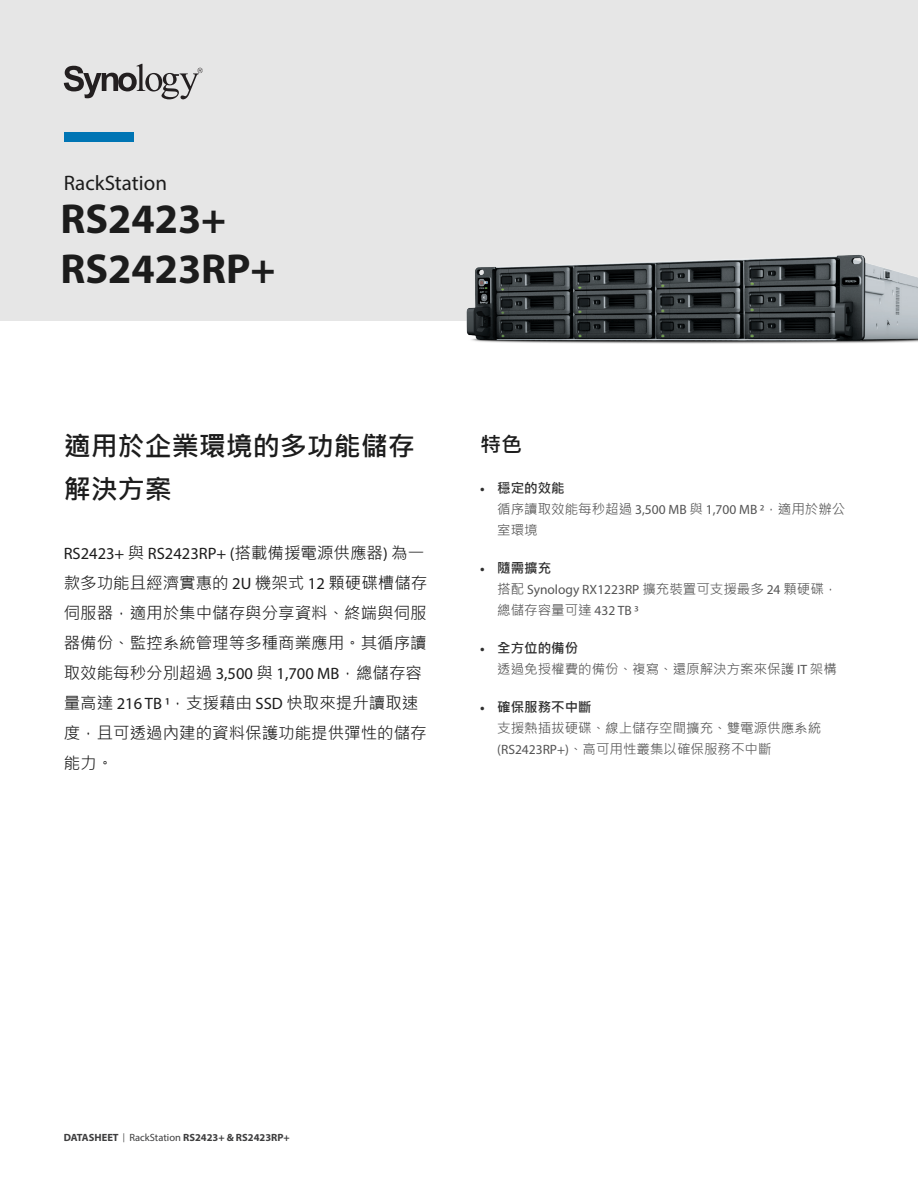
<style>
.page{position:relative;width:918px;height:1188px;background:#fff}
.page>*{position:absolute;margin:0;border:0;box-sizing:border-box;transform-origin:0 0}
.Model_Name{font:700 42px "Myriad Pro";color:#1c1c1c}
.Introduction_Title{font:700 27px/43.5px "Microsoft Jheng Hei";color:#1c1c1c}
.Product_Type{font:21px "Myriad Pro";color:#1c1c1c}
.Selling_Title{font:700 21px "Microsoft Jheng Hei";color:#1c1c1c}
.Introduction{font:16.5px/30px "Microsoft Jheng Hei";color:#1c1c1c}
.content_for_selling{font:13.5px/21px "Microsoft Jheng Hei";color:#545454}
.content_for_selling-2{font:13.5px/21px "Myriad Pro";color:#545454}
.t1{font:700 13.5px "Microsoft Jheng Hei";color:#303030}
.t2{font:700 10.5px "Myriad Pro";color:#3e3e3f}
.s1{font-family:"Myriad Pro"}
.s2{font-family:"Microsoft Jheng Hei"}
.s3{font-weight:400;font-size:9px}
.s4{font-weight:400}
</style>
<div class="page">
<div style="left:0;top:0;width:918px;height:320px;background:#e6e6e6"></div>
<div style="left:64px;top:132px;width:70px;height:9px;background:#0075b4"></div>
<svg style="left:64px;top:64px;width:139px;height:35px"></svg>
<img style="left:450px;top:255px;width:468px;height:89px">
<p class="Product_Type" style="left:64px;top:170px;width:105px">RackStation</p>
<p class="Model_Name" style="left:61px;top:191px;width:167px">RS2423+</p>
<p class="Model_Name" style="left:61px;top:242px;width:217px">RS2423RP+</p>
<p class="Introduction_Title" style="left:64px;top:424px;width:353px">適用於企業環境的多功能儲存解決方案</p>
<p class="Introduction" style="left:64px;top:538px;width:365px"><span class="s1">RS2423+</span> 與 <span class="s1">RS2423RP+ (</span>搭載備援電源供應器<span class="s1">)</span> 為一款多功能且經濟實惠的 <span class="s1">2U</span> 機架式 <span class="s1">12</span> 顆硬碟槽儲存伺服器，適用於集中儲存與分享資料、終端與伺服器備份、監控系統管理等多種商業應用。其循序讀取效能每秒分別超過 <span class="s1">3,500</span> 與 <span class="s1">1,700 MB</span>，總儲存容量高達 <span class="s1">216 TB 1</span>，支援藉由 <span class="s1">SSD</span> 快取來提升讀取速度，且可透過內建的資料保護功能提供彈性的儲存能力。</p>
<p class="Selling_Title" style="left:480px;top:431px;width:43px">特色</p>
<p class="t1" style="left:480px;top:480px;width:86px"><span class="s1">•</span> 穩定的效能</p>
<p class="content_for_selling" style="left:497px;top:499px;width:350px">循序讀取效能每秒超過 <span class="s1">3,500 MB</span> 與 <span class="s1">1,700 MB 2</span>，適用於辦公室環境</p>
<p class="t1" style="left:480px;top:560px;width:73px"><span class="s1">•</span> 隨需擴充</p>
<p class="content_for_selling-2" style="left:497px;top:579px;width:342px"><span class="s2">搭配</span> Synology RX1223RP <span class="s2">擴充裝置可支援最多</span> 24 <span class="s2">顆硬碟，總儲存容量可達</span> 432 TB 3</p>
<p class="t1" style="left:480px;top:640px;width:100px"><span class="s1">•</span> 全方位的備份</p>
<p class="content_for_selling" style="left:497px;top:659px;width:341px">透過免授權費的備份、複寫、還原解決方案來保護 <span class="s1">IT</span> 架構</p>
<p class="t1" style="left:480px;top:699px;width:113px"><span class="s1">•</span> 確保服務不中斷</p>
<p class="content_for_selling" style="left:497px;top:718px;width:325px">支援熱插拔硬碟、線上儲存空間擴充、雙電源供應系統<span class="s1">(RS2423RP+)</span>、高可用性叢集以確保服務不中斷</p>
<p class="t2" style="left:64px;top:1131px;width:227px">DATASHEET <span class="s3">|</span> <span class="s4">RackStation</span> RS2423+ &amp; RS2423RP+</p>
</div>
